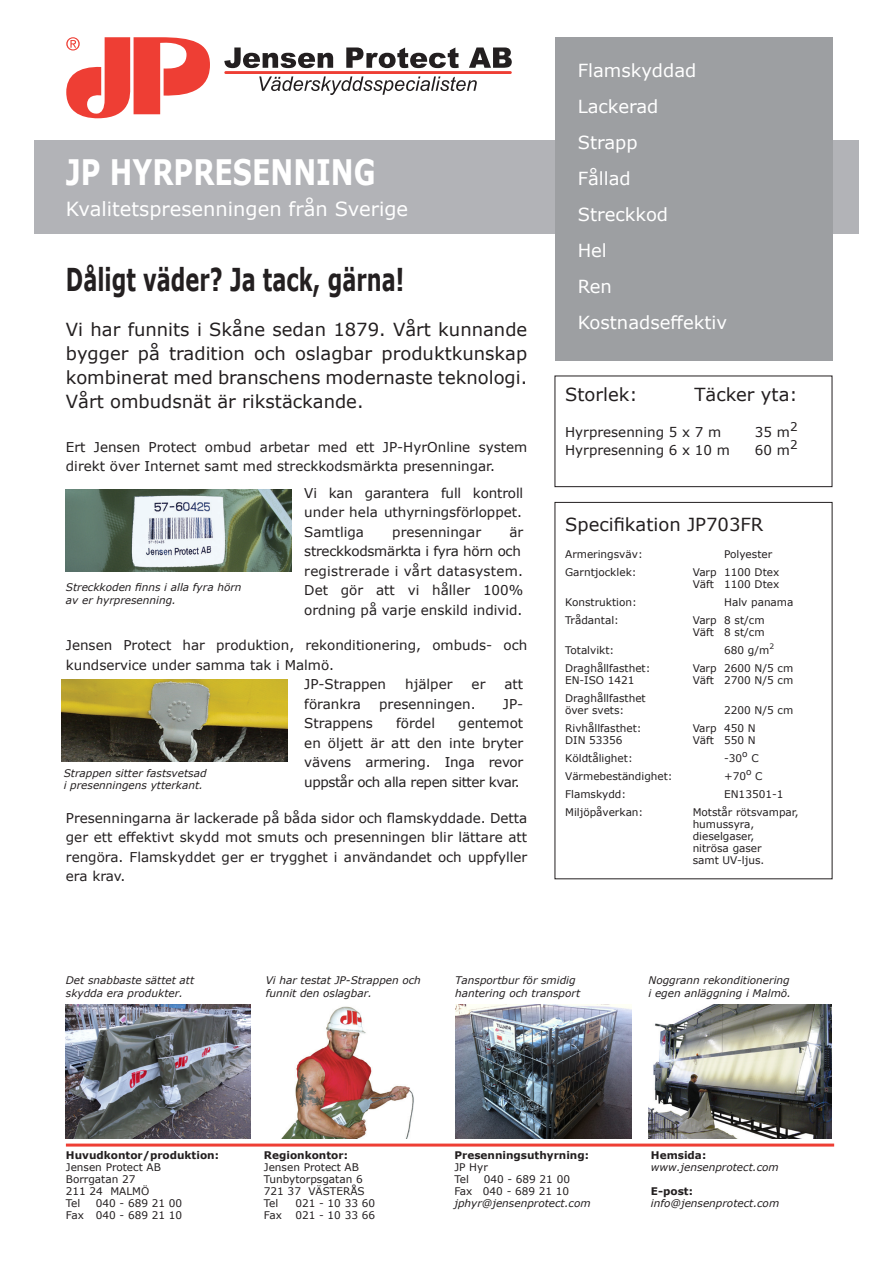
<style>
.page{position:relative;width:893px;height:1263px;background:#fff}
.page>*{position:absolute;margin:0;border:0;box-sizing:border-box;transform-origin:0 0}
.t1{font:700 35.1px "Verdana";color:#fff;scale:.77 1}
.t2{font:700 31.5px "Verdana";color:#231f20;scale:.67 1}
.t3{font:19.5px "Verdana";color:#fff}
.t4{font:18px/24px "Verdana";color:#231f20;text-align:justify}
.t5{font:18px "Verdana";color:#fff}
.t6{font:13.5px/19.5px "Verdana";color:#231f20}
.t7{font:13.5px/19.5px "Verdana";letter-spacing:-.02em;color:#231f20;text-align:right}
.t8{font:13.5px "Verdana";letter-spacing:.02em;color:#231f20}
.t9{font:10.5px "Verdana";color:#231f20}
.t10{font:italic 10.5px/12.6px "Verdana";color:#231f20}
.t11{font:700 10.5px "Verdana";color:#231f20}
</style>
<div class="page">
<div style="left:34px;top:140px;width:825px;height:94px;background:#b2b3b7"></div>
<img style="left:649px;top:1005px;width:183px;height:134px">
<img style="left:66px;top:1005px;width:185px;height:134px">
<img style="left:455px;top:1005px;width:177px;height:134px">
<img style="left:281px;top:1006px;width:133px;height:133px">
<img style="left:62px;top:679px;width:226px;height:82px">
<div style="left:555px;top:37px;width:277px;height:324px;background:#9d9fa2"></div>
<div style="left:555px;top:376px;width:277px;height:111px;border:1px solid #231f20"></div>
<img style="left:66px;top:490px;width:226px;height:82px">
<hr style="left:66px;top:1143px;width:768px;height:3px;background:#ee3e34">
<svg style="left:66px;top:37px;width:144px;height:81px"></svg>
<svg style="left:224px;top:47px;width:288px;height:21px"></svg>
<svg style="left:259px;top:76px;width:218px;height:19px"></svg>
<hr style="left:224px;top:71px;width:288px;height:3px;background:#ee3e34">
<p class="t1" style="left:66px;top:147px;width:404px">JP HYRPRESENNING</p>
<p class="t3" style="left:66px;top:196px;width:344px">Kvalitetspresenningen från Sverige</p>
<p class="t2" style="left:66px;top:257px;width:507px">Dåligt väder? Ja tack, gärna!</p>
<p class="t4" style="left:66px;top:318px;width:463px">Vi har funnits i Skåne sedan 1879. Vårt kunnande bygger på tradition och oslagbar produktkunskap kombinerat med branschens modernaste teknologi.<br>Vårt ombudsnät är rikstäckande.</p>
<p class="t6" style="left:66px;top:437px;width:463px">Ert Jensen Protect ombud arbetar med ett JP-HyrOnline system direkt över Internet samt med streckkodsmärkta presenningar.</p>
<p class="t10" style="left:66px;top:581px;width:177px">Streckkoden finns i alla fyra hörn</p>
<p class="t10" style="left:66px;top:594px;width:112px">av er hyrpresenning.</p>
<p class="t6" style="left:304px;top:483px;width:220px">Vi kan garantera full kontroll under hela uthyrningsförloppet.</p>
<p class="t6" style="left:304px;top:522px;width:61px">Samtliga</p>
<p class="t6" style="left:392px;top:522px;width:90px">presenningar</p>
<p class="t7" style="left:304px;top:522px;width:220px">är<br>streckkodsmärkta i fyra hörn och</p>
<p class="t8" style="left:304px;top:561px;width:220px">registrerade i vårt datasystem.</p>
<p class="t6" style="left:304px;top:580px;width:220px">Det gör att vi håller 100% ordning på varje enskild individ.</p>
<p class="t6" style="left:66px;top:635px;width:463px">Jensen Protect har produktion, rekonditionering, ombuds- och kundservice under samma tak i Malmö.</p>
<p class="t10" style="left:64px;top:766px;width:144px">Strappen sitter fastsvetsad</p>
<p class="t10" style="left:64px;top:779px;width:141px">i presenningens ytterkant.</p>
<p class="t6" style="left:304px;top:674px;width:83px">JP-Strappen</p>
<p class="t6" style="left:405px;top:674px;width:49px">hjälper</p>
<p class="t6" style="left:472px;top:674px;width:15px">er</p>
<p class="t6" style="left:504px;top:674px;width:20px">att</p>
<p class="t6" style="left:304px;top:694px;width:58px">förankra</p>
<p class="t6" style="left:379px;top:694px;width:98px">presenningen.</p>
<p class="t6" style="left:503px;top:694px;width:22px">JP-</p>
<p class="t6" style="left:304px;top:713px;width:70px">Strappens</p>
<p class="t6" style="left:396px;top:713px;width:40px">fördel</p>
<p class="t6" style="left:304px;top:713px;width:220px;text-align:justify;text-indent:154px">gentemot en öljett är att den inte bryter vävens armering. Inga revor uppstår och alla repen sitter kvar.</p>
<p class="t6" style="left:66px;top:808px;width:463px;text-align:justify">Presenningarna är lackerade på båda sidor och flamskyddade. Detta ger ett effektivt skydd mot smuts och presenningen blir lättare att rengöra. Flamskyddet ger er trygghet i användandet och uppfyller era krav.</p>
<p class="t5" style="left:578px;top:58px;width:120px">Flamskyddad</p>
<p class="t5" style="left:578px;top:94px;width:82px">Lackerad</p>
<p class="t5" style="left:578px;top:130px;width:62px">Strapp</p>
<p class="t5" style="left:578px;top:166px;width:55px">Fållad</p>
<p class="t5" style="left:578px;top:202px;width:92px">Streckkod</p>
<p class="t5" style="left:578px;top:238px;width:31px">Hel</p>
<p class="t5" style="left:578px;top:274px;width:36px">Ren</p>
<p class="t5" style="left:578px;top:310px;width:151px">Kostnadseffektiv</p>
<p class="t4" style="left:565px;top:382px;width:74px">Storlek:</p>
<p class="t4" style="left:694px;top:382px;width:105px">Täcker yta:</p>
<p class="t6" style="left:565px;top:422px;width:158px">Hyrpresenning 5 x 7 m</p>
<p class="t6" style="left:755px;top:422px;width:44px">35 m<sup>2</sup></p>
<p class="t6" style="left:565px;top:440px;width:166px">Hyrpresenning 6 x 10 m</p>
<p class="t6" style="left:755px;top:440px;width:44px">60 m<sup>2</sup></p>
<p class="t4" style="left:565px;top:512px;width:200px">Specifikation JP703FR</p>
<p class="t9" style="left:565px;top:547px;width:79px">Armeringsväv:</p>
<p class="t9" style="left:724px;top:547px;width:50px">Polyester</p>
<p class="t9" style="left:565px;top:565px;width:73px">Garntjocklek:</p>
<p class="t9" style="left:693px;top:565px;width:88px">Varp 1100 Dtex</p>
<p class="t9" style="left:693px;top:577px;width:88px">Väft 1100 Dtex</p>
<p class="t9" style="left:565px;top:595px;width:73px">Konstruktion:</p>
<p class="t9" style="left:724px;top:595px;width:71px">Halv panama</p>
<p class="t9" style="left:565px;top:613px;width:55px">Trådantal:</p>
<p class="t9" style="left:693px;top:613px;width:73px">Varp 8 st/cm</p>
<p class="t9" style="left:693px;top:625px;width:73px">Väft 8 st/cm</p>
<p class="t9" style="left:565px;top:643px;width:51px">Totalvikt:</p>
<p class="t9" style="left:724px;top:643px;width:52px">680 g/m<sup>2</sup></p>
<p class="t9" style="left:565px;top:661px;width:87px">Draghållfasthet:</p>
<p class="t9" style="left:693px;top:661px;width:102px">Varp 2600 N/5 cm</p>
<p class="t9" style="left:565px;top:673px;width:71px">EN-ISO 1421</p>
<p class="t9" style="left:693px;top:673px;width:102px">Väft 2700 N/5 cm</p>
<p class="t9" style="left:565px;top:691px;width:82px">Draghållfasthet</p>
<p class="t9" style="left:565px;top:703px;width:61px">över svets:</p>
<p class="t9" style="left:724px;top:703px;width:71px">2200 N/5 cm</p>
<p class="t9" style="left:565px;top:721px;width:78px">Rivhållfasthet:</p>
<p class="t9" style="left:693px;top:721px;width:65px">Varp 450 N</p>
<p class="t9" style="left:565px;top:733px;width:59px">DIN 53356</p>
<p class="t9" style="left:693px;top:733px;width:65px">Väft 550 N</p>
<p class="t9" style="left:565px;top:751px;width:69px">Köldtålighet:</p>
<p class="t9" style="left:724px;top:751px;width:36px">-30<sup>o</sup> C</p>
<p class="t9" style="left:565px;top:769px;width:109px">Värmebeständighet:</p>
<p class="t9" style="left:724px;top:769px;width:40px">+70<sup>o</sup> C</p>
<p class="t9" style="left:565px;top:787px;width:63px">Flamskydd:</p>
<p class="t9" style="left:724px;top:787px;width:61px">EN13501-1</p>
<p class="t9" style="left:565px;top:805px;width:80px">Miljöpåverkan:</p>
<p class="t9" style="left:693px;top:805px;width:108px">Motstår rötsvampar,</p>
<p class="t9" style="left:693px;top:817px;width:63px">humussyra,</p>
<p class="t9" style="left:693px;top:829px;width:63px">dieselgaser,</p>
<p class="t9" style="left:693px;top:841px;width:71px">nitrösa gaser</p>
<p class="t9" style="left:693px;top:853px;width:73px">samt UV-ljus.</p>
<p class="t10" style="left:66px;top:974px;width:130px">Det snabbaste sättet att skydda era produkter.</p>
<p class="t10" style="left:266px;top:974px;width:157px">Vi har testat JP-Strappen och funnit den oslagbar.</p>
<p class="t10" style="left:455px;top:974px;width:122px">Tansportbur för smidig</p>
<p class="t10" style="left:455px;top:986px;width:127px">hantering och transport</p>
<p class="t10" style="left:648px;top:974px;width:143px">Noggrann rekonditionering</p>
<p class="t10" style="left:648px;top:986px;width:144px">i egen anläggning i Malmö.</p>
<p class="t11" style="left:66px;top:1147px;width:155px">Huvudkontor/produktion:</p>
<p class="t11" style="left:264px;top:1147px;width:85px">Regionkontor:</p>
<p class="t11" style="left:454px;top:1147px;width:136px">Presenningsuthyrning:</p>
<p class="t11" style="left:651px;top:1147px;width:57px">Hemsida:</p>
<p class="t9" style="left:66px;top:1159px;width:97px">Jensen Protect AB</p>
<p class="t9" style="left:264px;top:1159px;width:97px">Jensen Protect AB</p>
<p class="t9" style="left:454px;top:1159px;width:35px">JP Hyr</p>
<p class="t10" style="left:651px;top:1160px;width:129px">www.jensenprotect.com</p>
<p class="t9" style="left:66px;top:1171px;width:71px">Borrgatan 27</p>
<p class="t9" style="left:264px;top:1171px;width:100px">Tunbytorpsgatan 6</p>
<p class="t9" style="left:454px;top:1171px;width:16px">Tel</p>
<p class="t9" style="left:484px;top:1171px;width:88px">040 - 689 21 00</p>
<p class="t9" style="left:66px;top:1183px;width:85px">211 24 MALMÖ</p>
<p class="t9" style="left:264px;top:1183px;width:102px">721 37 VÄSTERÅS</p>
<p class="t9" style="left:454px;top:1183px;width:116px">Fax 040 - 689 21 10</p>
<p class="t11" style="left:651px;top:1183px;width:43px">E-post:</p>
<p class="t9" style="left:66px;top:1195px;width:16px">Tel</p>
<p class="t9" style="left:96px;top:1195px;width:88px">040 - 689 21 00</p>
<p class="t9" style="left:264px;top:1195px;width:16px">Tel</p>
<p class="t9" style="left:295px;top:1195px;width:81px">021 - 10 33 60</p>
<p class="t10" style="left:454px;top:1196px;width:138px">jphyr@jensenprotect.com</p>
<p class="t10" style="left:651px;top:1196px;width:130px">info@jensenprotect.com</p>
<p class="t9" style="left:66px;top:1207px;width:118px">Fax 040 - 689 21 10</p>
<p class="t9" style="left:264px;top:1207px;width:20px">Fax</p>
<p class="t9" style="left:295px;top:1207px;width:81px">021 - 10 33 66</p>
</div>
